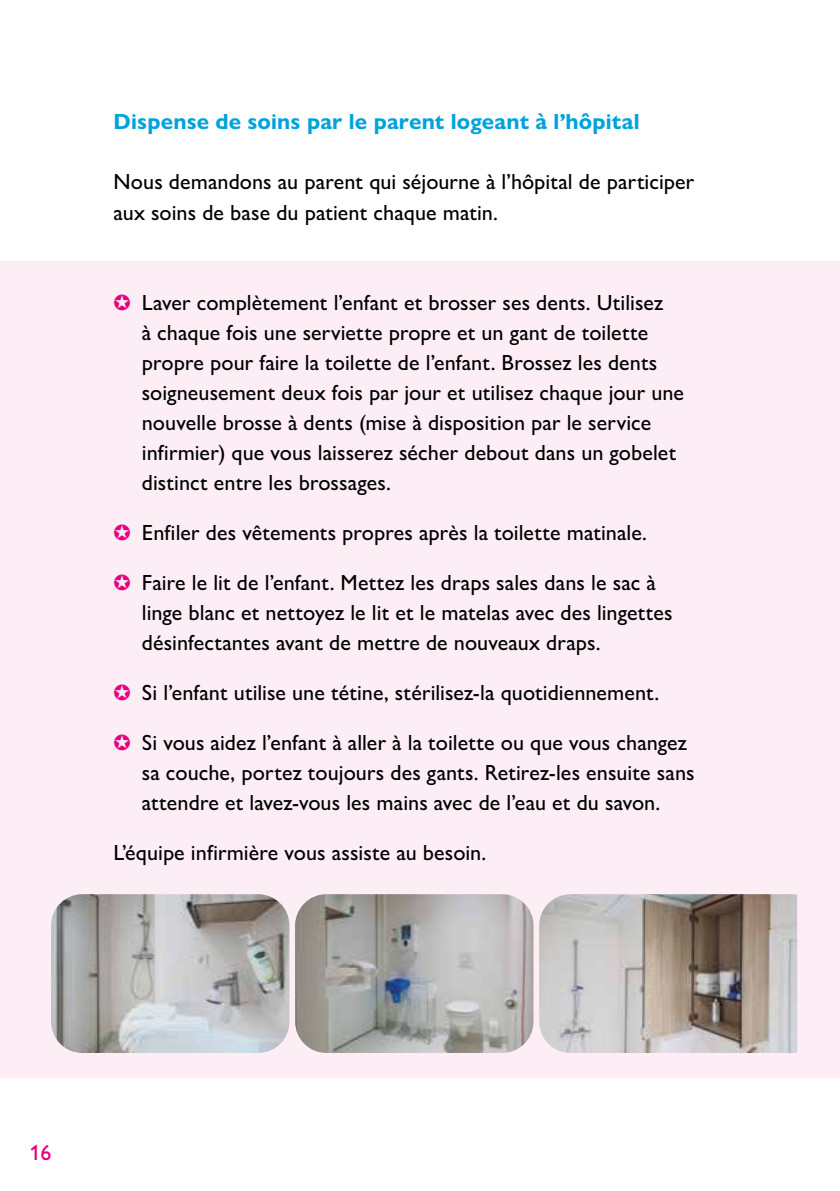
<style>
.page{position:relative;width:840px;height:1191px;background:#fff}
.page>*{position:absolute;margin:0;border:0;box-sizing:border-box;transform-origin:0 0}
.t1{font:500 22px/30px "Gill Sans Nova";letter-spacing:.005em;color:#000}
.t2{font:700 22px "Gill Sans Nova";letter-spacing:.005em;color:#00a2dc}
.t3{font:500 22px "Gill Sans Nova";color:#e6007d}
.s1{color:#e6007d}
</style>
<div class="page">
<hr style="left:839px;top:0;width:1px;height:465px;background:#00a2dc">
<div style="left:0;top:261px;width:839px;height:816px;background:#fdeef6"></div>
<img style="left:51px;top:894px;width:238px;height:159px">
<img style="left:539px;top:894px;width:257px;height:159px">
<img style="left:295px;top:894px;width:238px;height:159px">
<p class="t2" style="left:113px;top:108px;width:527px">Dispense de soins par le parent logeant à l’hôpital</p>
<p class="t1" style="left:113px;top:167px;width:582px">Nous demandons au parent qui séjourne à l’hôpital de participer aux soins de base du patient chaque matin.</p>
<p class="t1" style="left:142px;top:287px;width:543px;text-indent:-28px"><span class="s1">✪</span> Laver complètement l’enfant et brosser ses dents. Utilisez<br>à chaque fois une serviette propre et un gant de toilette propre pour faire la toilette de l’enfant. Brossez les dents soigneusement deux fois par jour et utilisez chaque jour une nouvelle brosse à dents (mise à disposition par le service infirmier) que vous laisserez sécher debout dans un gobelet distinct entre les brossages.</p>
<p class="t1" style="left:113px;top:517px;width:535px"><span class="s1">✪</span> Enfiler des vêtements propres après la toilette matinale.</p>
<p class="t1" style="left:142px;top:567px;width:532px;text-indent:-28px"><span class="s1">✪</span> Faire le lit de l’enfant. Mettez les draps sales dans le sac à linge blanc et nettoyez le lit et le matelas avec des lingettes désinfectantes avant de mettre de nouveaux draps.</p>
<p class="t1" style="left:113px;top:677px;width:547px"><span class="s1">✪</span> Si l’enfant utilise une tétine, stérilisez-la quotidiennement.</p>
<p class="t1" style="left:142px;top:727px;width:554px;text-indent:-28px"><span class="s1">✪</span> Si vous aidez l’enfant à aller à la toilette ou que vous changez sa couche, portez toujours des gants. Retirez-les ensuite sans attendre et lavez-vous les mains avec de l’eau et du savon.</p>
<p class="t1" style="left:113px;top:837px;width:374px">L’équipe infirmière vous assiste au besoin.</p>
<p class="t3" style="left:29px;top:1138px;width:23px">16</p>
</div>
